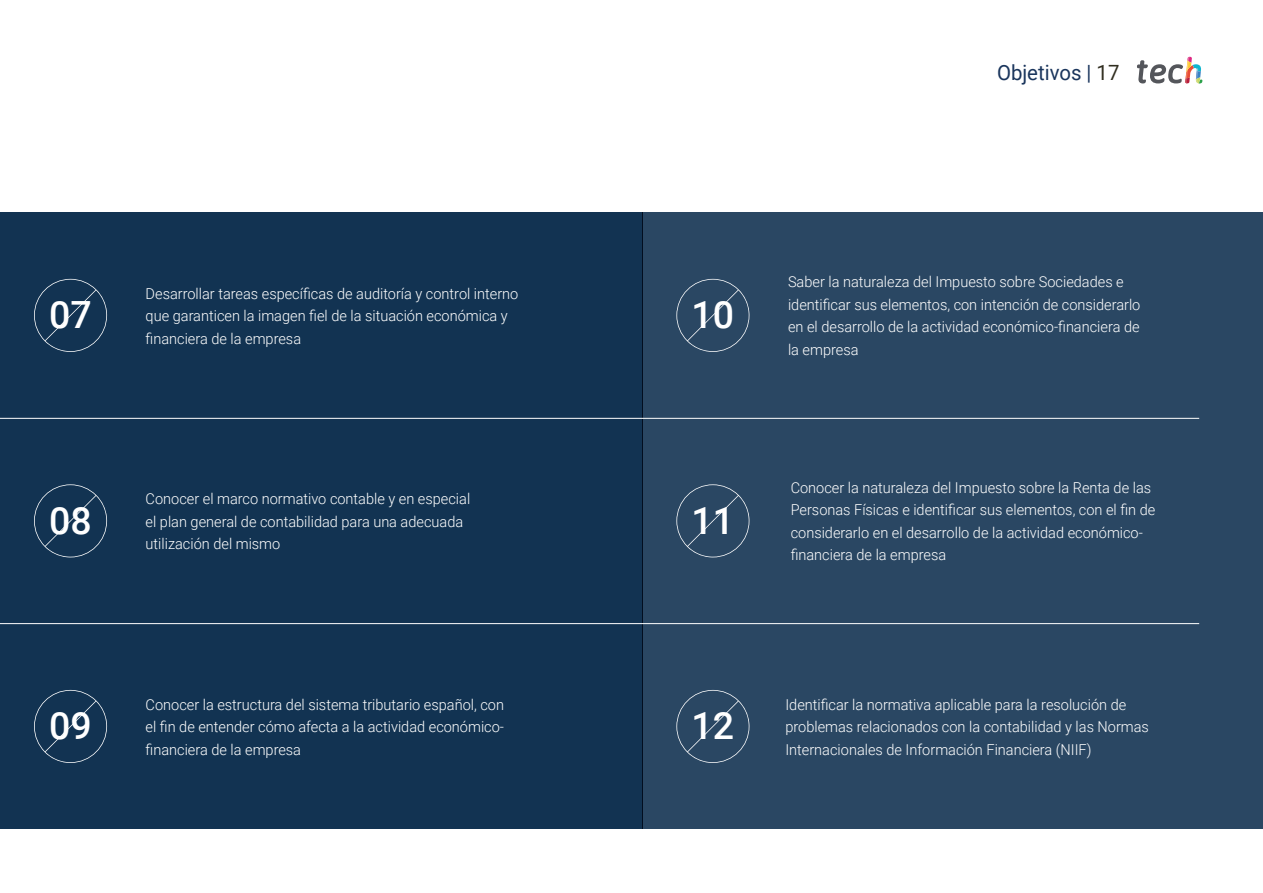
<style>
.page{position:relative;width:1263px;height:893px;background:#fff}
.page>*{position:absolute;margin:0;border:0;box-sizing:border-box;transform-origin:0 0}
.t1{font:500 37.5px "Roboto";color:#fff}
.t2{font:21px "Roboto";color:#1a355c}
.t3{font:300 15px/22.5px "Roboto";color:#fff}
.s1{color:#312e20}
</style>
<div class="page">
<svg style="left:1137px;top:57px;width:65px;height:27px"></svg>
<div style="left:0;top:213px;width:642px;height:616px;background:#123352"></div>
<div style="left:642px;top:213px;width:621px;height:616px;background:#2a4763"></div>
<svg style="left:34px;top:279px;width:73px;height:73px"></svg>
<svg style="left:34px;top:690px;width:73px;height:73px"></svg>
<svg style="left:676px;top:279px;width:73px;height:73px"></svg>
<svg style="left:676px;top:484px;width:73px;height:73px"></svg>
<svg style="left:34px;top:484px;width:73px;height:73px"></svg>
<svg style="left:676px;top:690px;width:73px;height:73px"></svg>
<hr style="left:0;top:418px;width:1199px;height:1px;background:#fff">
<hr style="left:0;top:623px;width:1199px;height:1px;background:#fff">
<h2 class="t2" style="left:997px;top:57px;width:124px">Objetivos | <span class="s1">17</span></h2>
<h1 class="t1" style="left:49px;top:288px;width:44px">07</h1>
<p class="t3" style="left:146px;top:281px;width:374px">Desarrollar tareas específicas de auditoría y control interno que garanticen la imagen fiel de la situación económica y financiera de la empresa</p>
<h1 class="t1" style="left:692px;top:288px;width:44px">10</h1>
<p class="t3" style="left:788px;top:270px;width:354px">Saber la naturaleza del Impuesto sobre Sociedades e identificar sus elementos, con intención de considerarlo en el desarrollo de la actividad económico-financiera de la empresa</p>
<h1 class="t1" style="left:49px;top:494px;width:44px">08</h1>
<p class="t3" style="left:146px;top:487px;width:326px">Conocer el marco normativo contable y en especial el plan general de contabilidad para una adecuada utilización del mismo</p>
<h1 class="t1" style="left:692px;top:494px;width:44px">11</h1>
<p class="t3" style="left:791px;top:476px;width:366px">Conocer la naturaleza del Impuesto sobre la Renta de las Personas Físicas e identificar sus elementos, con el fin de considerarlo en el desarrollo de la actividad económico&shy;financiera de la empresa</p>
<h1 class="t1" style="left:49px;top:699px;width:44px">09</h1>
<p class="t3" style="left:146px;top:692px;width:360px;text-align:justify">Conocer la estructura del sistema tributario español, con el fin de entender cómo afecta a la actividad económico&shy;financiera de la empresa</p>
<h1 class="t1" style="left:692px;top:699px;width:44px">12</h1>
<p class="t3" style="left:785px;top:692px;width:365px">Identificar la normativa aplicable para la resolución de problemas relacionados con la contabilidad y las Normas<br>Internacionales de Información Financiera (NIIF)</p>
</div>
